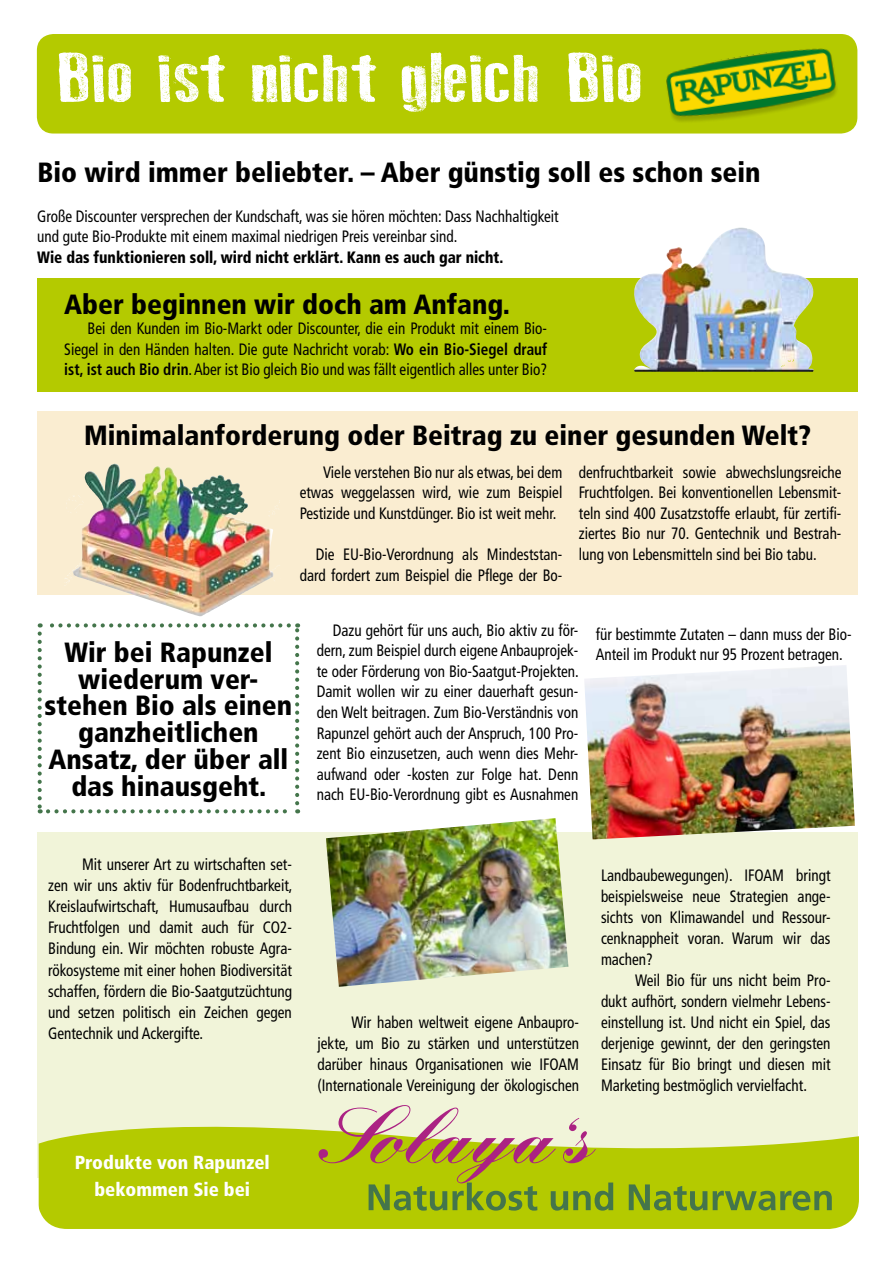
<style>
.page{position:relative;width:893px;height:1263px;background:#fff}
.page>*{position:absolute;margin:0;border:0;box-sizing:border-box;transform-origin:0 0}
.t1{font:67.95px "Old Press";color:#fff;scale:1.4 1}
.t2{font:900 condensed 27.75px/26.7px "Frutiger";color:#000;text-align:center}
.t3{font:900 condensed 18.9px/27.3px "Frutiger";color:#fff;text-align:center}
.t4{font:condensed 16.5px/21px "Frutiger";color:#000;text-align:justify;scale:.92 1}
.t5{font:900 condensed 16.5px "Frutiger";color:#000;scale:.92 1}
.s1{font-weight:700}
</style>
<div class="page">
<div style="left:37px;top:278px;width:821px;height:114px;background:#b4ca00"></div>
<div style="left:37px;top:411px;width:821px;height:183px;background:#faedd1"></div>
<div style="left:37px;top:832px;width:821px;height:346px;background:#f1f4d9"></div>
<img style="left:634px;top:227px;width:180px;height:145px">
<svg style="left:38px;top:633px;width:4px;height:180px"></svg>
<svg style="left:48px;top:809px;width:250px;height:4px"></svg>
<svg style="left:295px;top:623px;width:4px;height:180px"></svg>
<svg style="left:40px;top:623px;width:249px;height:4px"></svg>
<img style="left:585px;top:665px;width:270px;height:174px">
<img style="left:73px;top:464px;width:151px;height:152px">
<img style="left:326px;top:818px;width:242px;height:169px">
<div style="left:37px;top:34px;width:820px;height:100px;background:#b4ca00;border-radius:16px"></div>
<img style="left:663px;top:48px;width:178px;height:86px">
<div style="left:39px;top:1126px;width:820px;height:103px;background:#b4ca00"></div>
<svg style="left:319px;top:1105px;width:513px;height:105px"></svg>
<h1 class="t1" style="left:56px;top:40px;width:422px">Bio ist nicht gleich Bio</h1>
<h2 class="t2" style="left:38px;top:159px;width:725px">Bio wird immer beliebter. – Aber günstig soll es schon sein</h2>
<p class="t4" style="left:37px;top:206px;width:568px;line-height:20.5px">Große Discounter versprechen der Kundschaft, was sie hören möchten: Dass Nachhaltigkeit und gute Bio-Produkte mit einem maximal niedrigen Preis vereinbar sind.</p>
<p class="t5" style="left:37px;top:247px;width:508px">Wie das funktionieren soll, wird nicht erklärt. Kann es auch gar nicht.</p>
<h2 class="t2" style="left:64px;top:291px;width:447px">Aber beginnen wir doch am Anfang.</h2>
<p class="t4" style="left:64px;top:318px;width:526px;line-height:20.5px;text-indent:23px">Bei den Kunden im Bio-Markt oder Discounter, die ein Produkt mit einem Bio-Siegel in den Händen halten. Die gute Nachricht vorab: <span class="s1">Wo ein Bio-Siegel drauf ist, ist auch Bio drin</span>. Aber ist Bio gleich Bio und was fällt eigentlich alles unter Bio?</p>
<h2 class="t2" style="left:84px;top:422px;width:728px">Minimalanforderung oder Beitrag zu einer gesunden Welt?</h2>
<p class="t4" style="left:300px;top:462px;width:287px;line-height:20.5px;text-indent:23px">Viele verstehen Bio nur als etwas, bei dem etwas weggelassen wird, wie zum Beispiel Pestizide und Kunstdünger. Bio ist weit mehr.</p>
<p class="t4" style="left:300px;top:544px;width:287px;line-height:20.5px;text-align:right">Die EU-Bio-Verordnung als Mindeststan&shy;dard fordert zum Beispiel die Pflege der Bo-</p>
<p class="t4" style="left:579px;top:462px;width:287px;line-height:20.5px">denfruchtbarkeit sowie abwechslungsreiche Fruchtfolgen. Bei konventionellen Lebensmit&shy;teln sind 400 Zusatzstoffe erlaubt, für zertifi&shy;ziertes Bio nur 70. Gentechnik und Bestrah&shy;lung von Lebensmitteln sind bei Bio tabu.</p>
<h2 class="t2" style="left:45px;top:639px;width:249px">Wir bei Rapunzel wiederum ver&shy;stehen Bio als einen ganzheitlichen<br>Ansatz, der über all das hinausgeht.</h2>
<p class="t4" style="left:48px;top:854px;width:267px;text-indent:34px">Mit unserer Art zu wirtschaften set&shy;zen wir uns aktiv für Bodenfruchtbarkeit, Kreislaufwirtschaft, Humusaufbau durch Fruchtfolgen und damit auch für CO2- Bindung ein. Wir möchten robuste Agra&shy;rökosysteme mit einer hohen Biodiversität schaffen, fördern die Bio-Saatgutzüchtung und setzen politisch ein Zeichen gegen Gentechnik und Ackergifte.</p>
<p class="t3" style="left:75px;top:1148px;width:197px">Produkte von Rapunzel bekommen Sie bei</p>
<p class="t4" style="left:317px;top:620px;width:286px;line-height:20.5px;text-indent:16px">Dazu gehört für uns auch, Bio aktiv zu för&shy;dern, zum Beispiel durch eigene Anbauprojek&shy;te oder Förderung von Bio-Saatgut-Projekten.<br>Damit wollen wir zu einer dauerhaft gesun&shy;den Welt beitragen. Zum Bio-Verständnis von Rapunzel gehört auch der Anspruch, 100 Pro&shy;zent Bio einzusetzen, auch wenn dies Mehr&shy;aufwand oder -kosten zur Folge hat. Denn nach EU-Bio-Verordnung gibt es Ausnahmen</p>
<p class="t4" style="left:596px;top:624px;width:280px;line-height:20.5px">für bestimmte Zutaten – dann muss der Bio-<br>Anteil im Produkt nur 95 Prozent betragen.</p>
<p class="t4" style="left:317px;top:1011px;width:286px;text-indent:34px">Wir haben weltweit eigene Anbaupro&shy;jekte, um Bio zu stärken und unterstützen darüber hinaus Organisationen wie IFOAM (Internationale Vereinigung der ökologischen</p>
<p class="t4" style="left:601px;top:865px;width:251px">Landbaubewegungen). IFOAM bringt beispielsweise neue Strategien ange&shy;sichts von Klimawandel und Ressour&shy;cenknappheit voran. Warum wir das machen?</p>
<p class="t4" style="left:601px;top:970px;width:251px;text-indent:34px">Weil Bio für uns nicht beim Pro&shy;dukt aufhört, sondern vielmehr Lebens&shy;einstellung ist. Und nicht ein Spiel, das derjenige gewinnt, der den geringsten Einsatz für Bio bringt und diesen mit Marketing bestmöglich vervielfacht.</p>
</div>
